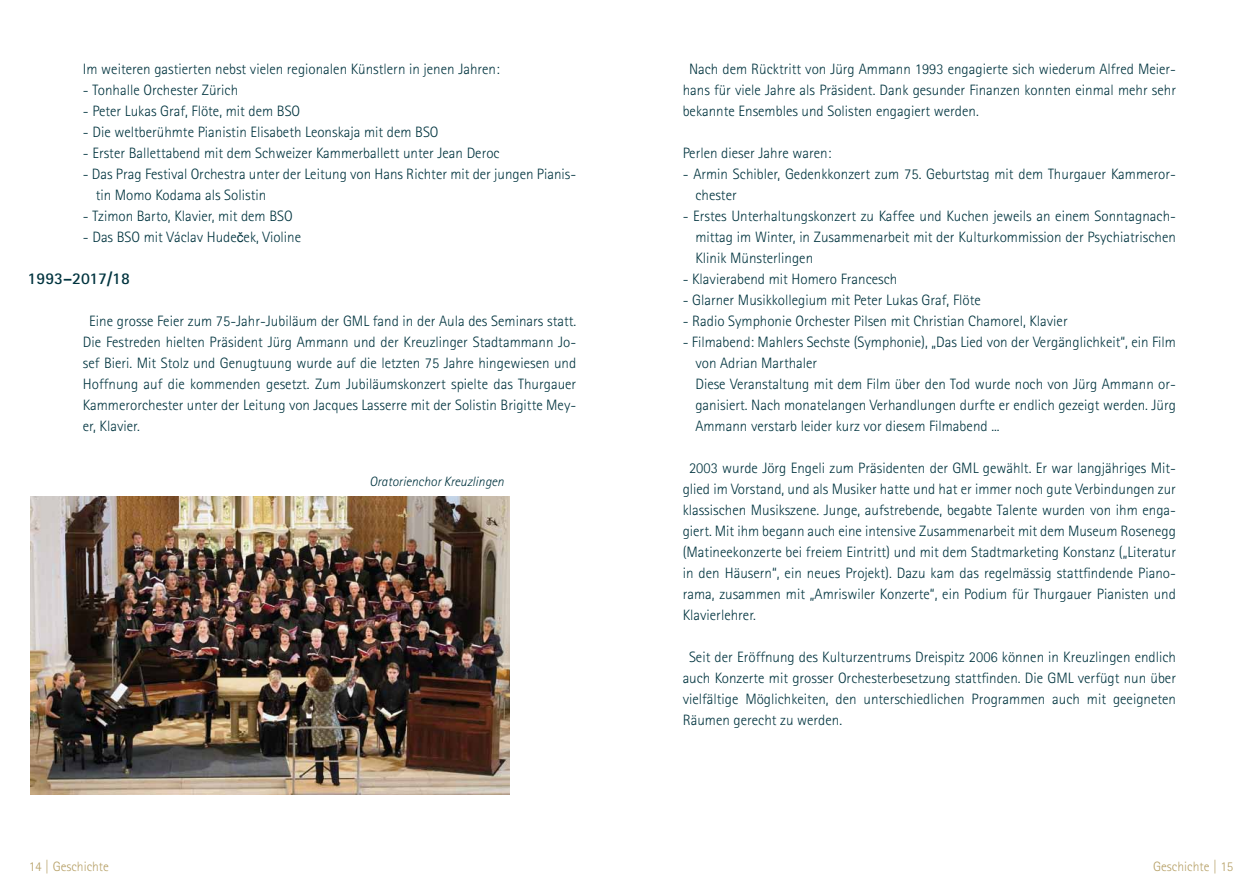
<style>
.page{position:relative;width:1259px;height:893px;background:#fff}
.page>*{position:absolute;margin:0;border:0;box-sizing:border-box;transform-origin:0 0}
.t1{font:700 16.5px "AT Rotis Sans Serif";color:#00343f}
.t2{font:300 15px/21px "AT Rotis Sans Serif";color:#00343f;text-align:justify}
.t3{font:300 13.5px "AT Rotis Sans Serif";color:#b6a066}
.t4{font:italic 300 13.5px "AT Rotis Sans Serif";color:#00343f}
.s1{font-family:"Arial";font-weight:400;font-size:13.5px}
</style>
<div class="page">
<img style="left:31px;top:496px;width:479px;height:298px">
<p class="t2" style="left:83px;top:59px;width:418px">Im weiteren gastierten nebst vielen regionalen Künstlern in jenen Jahren:</p>
<p class="t2" style="left:83px;top:80px;width:157px">- Tonhalle Orchester Zürich</p>
<p class="t2" style="left:83px;top:101px;width:219px">- Peter Lukas Graf, Flöte, mit dem BSO</p>
<p class="t2" style="left:83px;top:122px;width:357px">- Die weltberühmte Pianistin Elisabeth Leonskaja mit dem BSO</p>
<p class="t2" style="left:83px;top:143px;width:418px">- Erster Ballettabend mit dem Schweizer Kammerballett unter Jean Deroc</p>
<p class="t2" style="left:96px;top:164px;width:482px;text-indent:-13px">- Das Prag Festival Orchestra unter der Leitung von Hans Richter mit der jungen Pianis&shy;tin Momo Kodama als Solistin</p>
<p class="t2" style="left:83px;top:206px;width:211px">- Tzimon Barto, Klavier, mit dem BSO</p>
<p class="t2" style="left:83px;top:227px;width:220px">- Das BSO mit Václav Hude<span class="s1">č</span>ek, Violine</p>
<p class="t1" style="left:28px;top:268px;width:104px">1993–2017/18</p>
<p class="t2" style="left:83px;top:311px;width:495px;text-indent:6px">Eine grosse Feier zum 75-Jahr-Jubiläum der GML fand in der Aula des Seminars statt.<br>Die Festreden hielten Präsident Jürg Ammann und der Kreuzlinger Stadtammann Jo&shy;sef Bieri. Mit Stolz und Genugtuung wurde auf die letzten 75 Jahre hingewiesen und Hoffnung auf die kommenden gesetzt. Zum Jubiläumskonzert spielte das Thurgauer Kammerorchester unter der Leitung von Jacques Lasserre mit der Solistin Brigitte Mey&shy;er, Klavier.</p>
<p class="t4" style="left:369px;top:474px;width:136px">Oratorienchor Kreuzlingen</p>
<p class="t2" style="left:682px;top:59px;width:495px;text-indent:6px">Nach dem Rücktritt von Jürg Ammann 1993 engagierte sich wiederum Alfred Meier&shy;hans für viele Jahre als Präsident. Dank gesunder Finanzen konnten einmal mehr sehr bekannte Ensembles und Solisten engagiert werden.</p>
<p class="t2" style="left:682px;top:143px;width:150px">Perlen dieser Jahre waren:</p>
<p class="t2" style="left:695px;top:164px;width:482px;text-indent:-13px">- Armin Schibler, Gedenkkonzert zum 75. Geburtstag mit dem Thurgauer Kammeror&shy;chester</p>
<p class="t2" style="left:695px;top:206px;width:482px;text-indent:-13px">- Erstes Unterhaltungskonzert zu Kaffee und Kuchen jeweils an einem Sonntagnach&shy;mittag im Winter, in Zusammenarbeit mit der Kulturkommission der Psychiatrischen Klinik Münsterlingen</p>
<p class="t2" style="left:682px;top:269px;width:216px">- Klavierabend mit Homero Francesch</p>
<p class="t2" style="left:682px;top:290px;width:300px">- Glarner Musikkollegium mit Peter Lukas Graf, Flöte</p>
<p class="t2" style="left:682px;top:311px;width:386px">- Radio Symphonie Orchester Pilsen mit Christian Chamorel, Klavier</p>
<p class="t2" style="left:695px;top:332px;width:482px;text-align:left;text-indent:-13px">- Filmabend: Mahlers Sechste (Symphonie), „Das Lied von der Vergänglichkeit“, ein Film von Adrian Marthaler<br>Diese Veranstaltung mit dem Film über den Tod wurde noch von Jürg Ammann or&shy;ganisiert. Nach monatelangen Verhandlungen durfte er endlich gezeigt werden. Jürg Ammann verstarb leider kurz vor diesem Filmabend ...</p>
<p class="t2" style="left:682px;top:458px;width:495px;text-indent:6px">2003 wurde Jörg Engeli zum Präsidenten der GML gewählt. Er war langjähriges Mit&shy;glied im Vorstand, und als Musiker hatte und hat er immer noch gute Verbindungen zur klassischen Musikszene. Junge, aufstrebende, begabte Talente wurden von ihm enga&shy;giert. Mit ihm begann auch eine intensive Zusammenarbeit mit dem Museum Rosenegg (Matineekonzerte bei freiem Eintritt) und mit dem Stadtmarketing Konstanz („Literatur in den Häusern“, ein neues Projekt). Dazu kam das regelmässig stattfindende Piano&shy;rama, zusammen mit „Amriswiler Konzerte“, ein Podium für Thurgauer Pianisten und Klavierlehrer.</p>
<p class="t2" style="left:682px;top:647px;width:495px;text-indent:6px">Seit der Eröffnung des Kulturzentrums Dreispitz 2006 können in Kreuzlingen endlich auch Konzerte mit grosser Orchesterbesetzung stattfinden. Die GML verfügt nun über vielfältige Möglichkeiten, den unterschiedlichen Programmen auch mit geeigneten Räumen gerecht zu werden.</p>
<p class="t3" style="left:29px;top:859px;width:82px">14 | Geschichte</p>
<p class="t3" style="left:1153px;top:859px;width:82px">Geschichte | 15</p>
</div>
